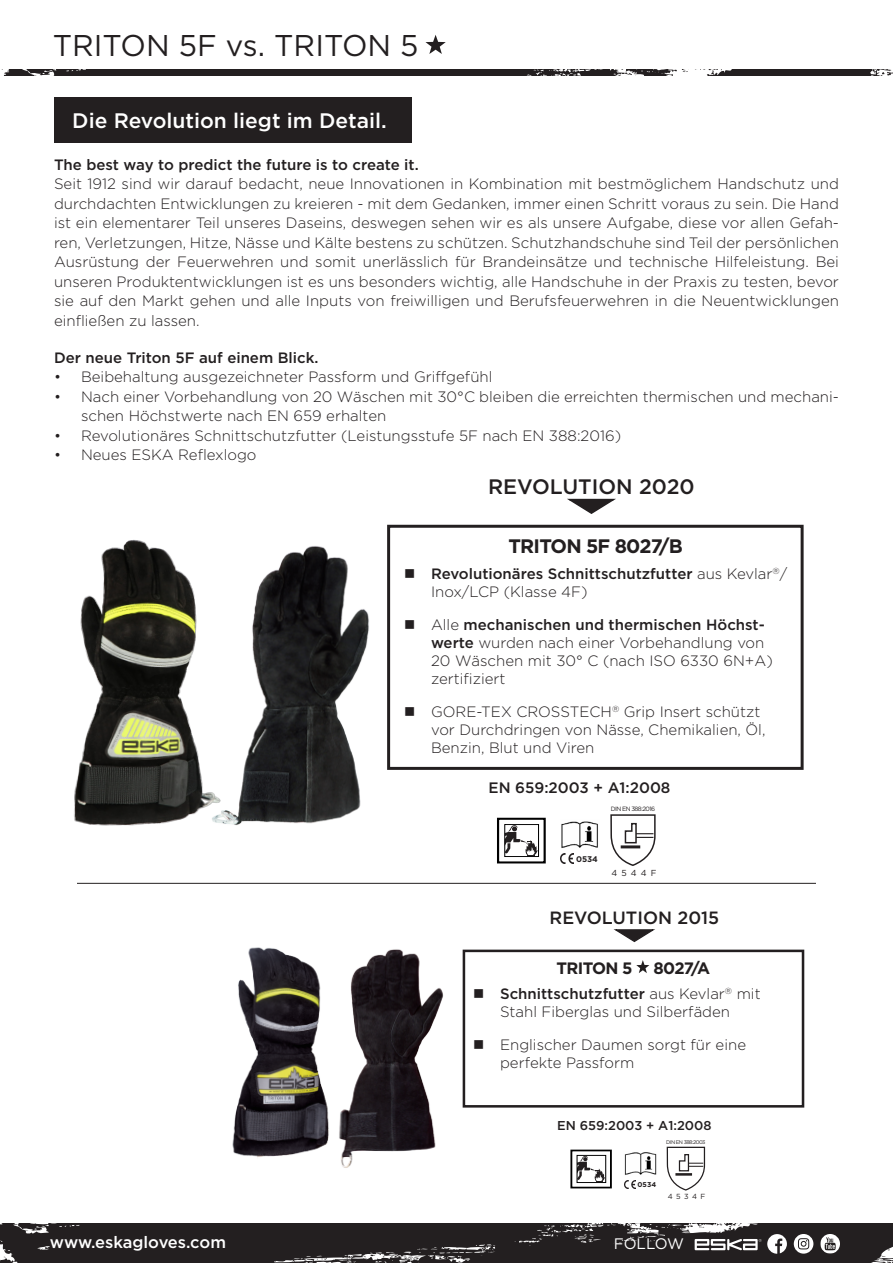
<style>
.page{position:relative;width:893px;height:1263px;background:#fff}
.page>*{position:absolute;margin:0;border:0;box-sizing:border-box;transform-origin:0 0}
.Große_Überschrift_Na{font:30px "Gotham";color:#231f20}
.Lesetext{font:500 21px "Gotham";color:#fff}
.fette_Unterheadlines{font:500 20.85px "Gotham";color:#231f20}
.t1{font:700 19.5px "Gotham";letter-spacing:-.04em;color:#231f20}
.fette_Unterheadlines-2{font:500 17.7px "Gotham";color:#231f20}
.t2{font:500 16.5px "Gotham";color:#fff}
.t3{font:700 16.5px "Gotham";letter-spacing:-.04em;color:#231f20}
.Lesetext-2{font:500 15.15px "Gotham";color:#231f20}
.t4{font:15.15px "Gotham";letter-spacing:-.015em;color:#fff}
.lesetext{font:300 15px/19.5px "Gotham";color:#231f20}
.lesetext-2{font:500 15px/18px "Gotham";color:#231f20}
.Lesetext-3{font:500 12.75px "Gotham";color:#231f20}
.t5{font:8.7px "Gotham";letter-spacing:.47em;color:#231f20}
.Anleitungen{font:700 8.25px "Gotham";color:#231f20}
.t6{font:7.35px "Gotham";letter-spacing:.47em;color:#231f20}
.Anleitungen-2{font:700 6.9px "Gotham";color:#231f20}
.t7{font:6.15px "Gotham";letter-spacing:-.09em;color:#231f20}
.t8{font:5.25px "Gotham";letter-spacing:-.09em;color:#231f20}
.s1{font-weight:300}
.s2{font-weight:500}
</style>
<div class="page">
<svg style="left:0;top:1224px;width:893px;height:39px;background:#353232"></svg>
<svg style="left:1px;top:69px;width:892px;height:7px;background:#3d393a"></svg>
<div style="left:54px;top:97px;width:357px;height:46px;background:#231f20"></div>
<svg style="left:425px;top:35px;width:21px;height:19px"></svg>
<svg style="left:567px;top:498px;width:49px;height:16px"></svg>
<div style="left:497px;top:818px;width:49px;height:45px;border:2px solid #000"></div>
<svg style="left:506px;top:826px;width:31px;height:29px"></svg>
<div style="left:504px;top:824px;width:35px;height:33px;border:1px solid #000"></div>
<img style="left:561px;top:821px;width:37px;height:27px">
<svg style="left:561px;top:854px;width:12px;height:9px"></svg>
<svg style="left:610px;top:814px;width:46px;height:52px"></svg>
<div style="left:463px;top:950px;width:341px;height:157px;border:3px solid #231f20"></div>
<svg style="left:636px;top:960px;width:13px;height:13px"></svg>
<svg style="left:613px;top:929px;width:42px;height:14px"></svg>
<svg style="left:576px;top:1154px;width:31px;height:29px"></svg>
<div style="left:570px;top:1149px;width:42px;height:39px;border:2px solid #000"></div>
<svg style="left:579px;top:1157px;width:25px;height:24px"></svg>
<div style="left:577px;top:1155px;width:29px;height:28px;border:1px solid #000"></div>
<img style="left:624px;top:1152px;width:33px;height:23px">
<svg style="left:625px;top:1180px;width:10px;height:8px"></svg>
<svg style="left:667px;top:1147px;width:38px;height:43px"></svg>
<hr style="left:77px;top:883px;width:739px;height:1px;background:#231f20">
<img style="left:234px;top:546px;width:135px;height:279px">
<img style="left:74px;top:540px;width:160px;height:286px">
<img style="left:339px;top:949px;width:105px;height:219px">
<img style="left:232px;top:947px;width:97px;height:211px">
<div style="left:387px;top:525px;width:417px;height:245px;border:3px solid #231f20"></div>
<p class="Große_Überschrift_Na" style="left:53px;top:28px;width:367px">TRITON 5F vs. TRITON 5</p>
<p class="Lesetext" style="left:72px;top:108px;width:316px">Die Revolution liegt im Detail.</p>
<p class="lesetext-2" style="left:54px;top:155px;width:366px">The best way to predict the future is to create it.</p>
<p class="lesetext" style="left:54px;top:174px;width:786px;text-align:justify">Seit 1912 sind wir darauf bedacht, neue Innovationen in Kombination mit bestmöglichem Handschutz und durchdachten Entwicklungen zu kreieren - mit dem Gedanken, immer einen Schritt voraus zu sein. Die Hand ist ein elementarer Teil unseres Daseins, deswegen sehen wir es als unsere Aufgabe, diese vor allen Gefah&shy;ren, Verletzungen, Hitze, Nässe und Kälte bestens zu schützen. Schutzhandschuhe sind Teil der persönlichen Ausrüstung der Feuerwehren und somit unerlässlich für Brandeinsätze und technische Hilfeleistung. Bei unseren Produktentwicklungen ist es uns besonders wichtig, alle Handschuhe in der Praxis zu testen, bevor sie auf den Markt gehen und alle Inputs von freiwilligen und Berufsfeuerwehren in die Neuentwicklungen einfließen zu lassen.</p>
<p class="lesetext-2" style="left:54px;top:348px;width:266px">Der neue Triton 5F auf einem Blick.</p>
<p class="lesetext" style="left:54px;top:367px;width:440px">• Beibehaltung ausgezeichneter Passform und Griffgefühl</p>
<p class="lesetext" style="left:81px;top:387px;width:759px;text-indent:-27px">• Nach einer Vorbehandlung von 20 Wäschen mit 30°C bleiben die erreichten thermischen und mechani&shy;schen Höchstwerte nach EN 659 erhalten</p>
<p class="lesetext" style="left:54px;top:426px;width:569px">• Revolutionäres Schnittschutzfutter (Leistungsstufe 5F nach EN 388:2016)</p>
<p class="lesetext" style="left:54px;top:445px;width:204px">• Neues ESKA Reflexlogo</p>
<p class="fette_Unterheadlines" style="left:488px;top:475px;width:208px">REVOLUTION 2020</p>
<p class="t1" style="left:508px;top:535px;width:176px">TRITON 5F 8027/B</p>
<p class="lesetext-2" style="left:431px;top:564px;width:358px;text-indent:-27px">■ Revolutionäres Schnittschutzfutter <span class="s1">aus Kevlar</span><sup>®</sup><span class="s1">/<br>Inox/LCP (Klasse 4F)</span></p>
<p class="lesetext" style="left:431px;top:615px;width:343px;line-height:18px;text-indent:-27px">■ Alle <span class="s2">mechanischen und thermischen Höchst&shy;werte</span> wurden nach einer Vorbehandlung von 20 Wäschen mit 30° C (nach ISO 6330 6N+A) zertifiziert</p>
<p class="lesetext" style="left:431px;top:702px;width:336px;line-height:18px;text-indent:-27px">■ GORE-TEX CROSSTECH<sup>®</sup> Grip Insert schützt vor Durchdringen von Nässe, Chemikalien, Öl,<br>Benzin, Blut und Viren</p>
<p class="Lesetext-2" style="left:489px;top:779px;width:183px">EN 659:2003 + A1:2008</p>
<p class="t7" style="left:611px;top:806px;width:46px">DIN EN 388:2016</p>
<p class="Anleitungen" style="left:576px;top:854px;width:23px">0534</p>
<p class="t5" style="left:612px;top:868px;width:46px">4544F</p>
<p class="fette_Unterheadlines-2" style="left:549px;top:908px;width:171px">REVOLUTION 2015</p>
<p class="t3" style="left:556px;top:958px;width:78px">TRITON 5</p>
<p class="t3" style="left:653px;top:958px;width:58px">8027/A</p>
<p class="lesetext" style="left:473px;top:985px;width:289px;line-height:18px;text-align:center">■ <span class="s2">Schnittschutzfutter</span> aus Kevlar<sup>®</sup> mit<br>Stahl Fiberglas und Silberfäden</p>
<p class="lesetext" style="left:500px;top:1036px;width:247px;line-height:18px;text-indent:-27px">■ Englischer Daumen sorgt für eine perfekte Passform</p>
<p class="Lesetext-3" style="left:557px;top:1118px;width:156px">EN 659:2003 + A1:2008</p>
<p class="t8" style="left:666px;top:1139px;width:41px">DIN EN 388:2003</p>
<p class="Anleitungen-2" style="left:638px;top:1180px;width:20px">0534</p>
<p class="t6" style="left:668px;top:1192px;width:39px">4534F</p>
<p class="t2" style="left:50px;top:1233px;width:178px">www.eskagloves.com</p>
<p class="t4" style="left:614px;top:1235px;width:72px">FOLLOW</p>
</div>
